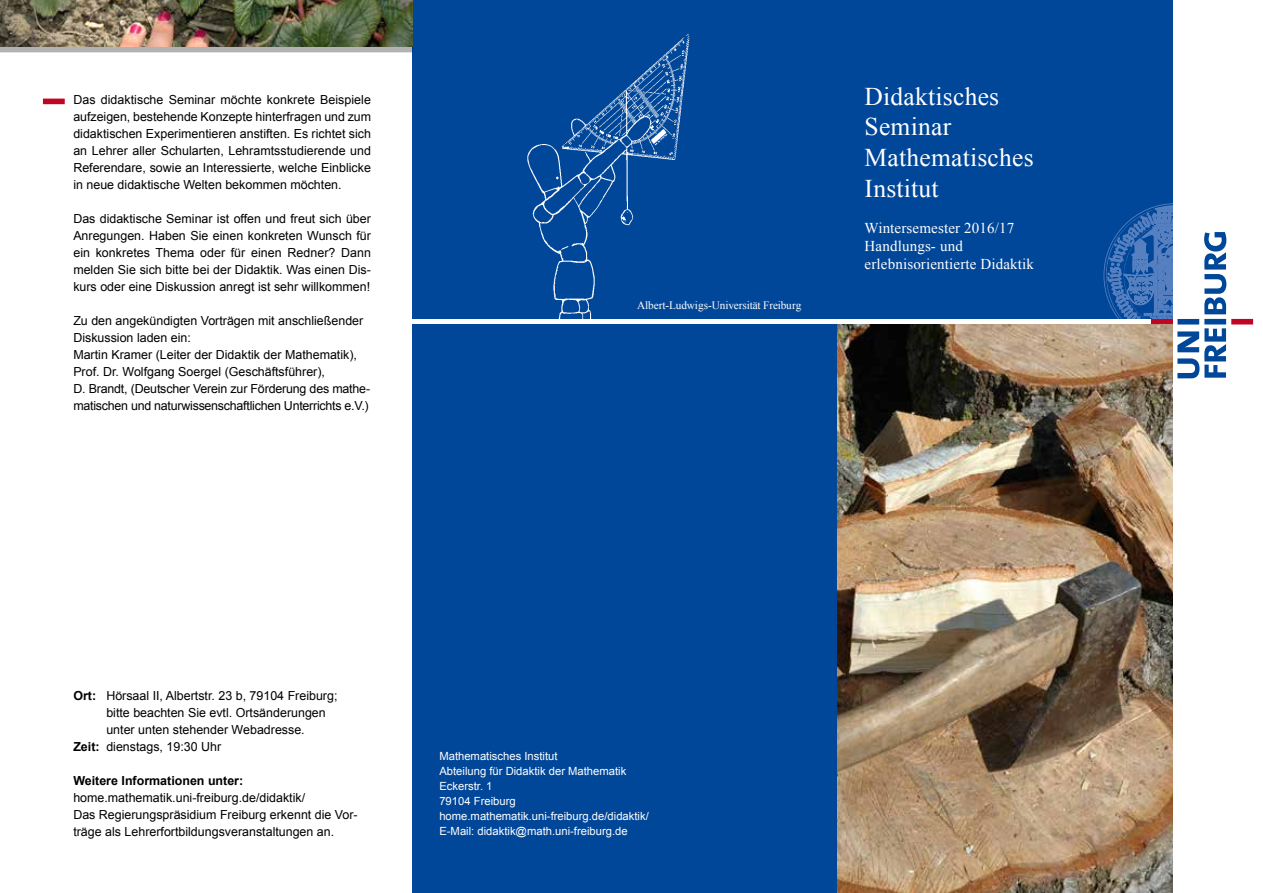
<style>
.page{position:relative;width:1263px;height:893px;background:#fff}
.page>*{position:absolute;margin:0;border:0;box-sizing:border-box;transform-origin:0 0}
.t1{font:25.5px/30.6px "Times New Roman";letter-spacing:.01em;color:#fff}
.t2{font:15px/18px "Times New Roman";letter-spacing:.01em;color:#fff}
.t3{font:12.45px/17px "Arial";color:#000;text-align:justify}
.t4{font:700 12.45px "Arial";color:#000}
.t5{font:11.25px/15px "Arial";color:#fff}
.t6{font:11.25px "Times New Roman";letter-spacing:-.01em;color:#fff}
.s1{font-weight:700}
</style>
<div class="page">
<div style="left:412px;top:0;width:430px;height:319px;background:#004799"></div>
<div style="left:412px;top:324px;width:426px;height:569px;background:#004799"></div>
<div style="left:809px;top:0;width:363px;height:319px;background:#004799"></div>
<svg style="left:1103px;top:203px;width:123px;height:175px"></svg>
<div style="left:1231px;top:319px;width:22px;height:5px;background:#c10524"></div>
<div style="left:1150px;top:319px;width:22px;height:5px;background:#c10524"></div>
<div style="left:43px;top:99px;width:22px;height:5px;background:#c10524"></div>
<div style="left:0;top:47px;width:412px;height:5px;background:#b1b2b3"></div>
<img style="left:838px;top:324px;width:334px;height:569px">
<img style="left:0;top:0;width:412px;height:47px">
<img style="left:527px;top:33px;width:163px;height:286px">
<p class="t3" style="left:73px;top:91px;width:299px">Das didaktische Seminar möchte konkrete Beispiele aufzeigen, bestehende Konzepte hinterfragen und zum didaktischen Experimentieren anstiften. Es richtet sich an Lehrer aller Schularten, Lehramtsstudierende und Referendare, sowie an Interessierte, welche Einblicke in neue didaktische Welten bekommen möchten.</p>
<p class="t3" style="left:73px;top:211px;width:299px">Das didaktische Seminar ist offen und freut sich über Anregungen. Haben Sie einen konkreten Wunsch für ein konkretes Thema oder für einen Redner? Dann melden Sie sich bitte bei der Didaktik. Was einen Dis&shy;kurs oder eine Diskussion anregt ist sehr willkommen!</p>
<p class="t3" style="left:73px;top:313px;width:298px;text-align:left">Zu den angekündigten Vorträgen mit anschließender Diskussion laden ein:<br>Martin Kramer (Leiter der Didaktik der Mathematik), Prof. Dr. Wolfgang Soergel (Geschäftsführer),<br>D. Brandt, (Deutscher Verein zur Förderung des mathe&shy;matischen und naturwissenschaftlichen Unterrichts e.V.)</p>
<p class="t6" style="left:637px;top:298px;width:166px">Albert-Ludwigs-Universität Freiburg</p>
<h1 class="t1" style="left:865px;top:81px;width:171px">Didaktisches<br>Seminar<br>Mathematisches<br>Institut</h1>
<p class="t2" style="left:865px;top:218px;width:171px">Wintersemester 2016/17<br>Handlungs- und erlebnisorientierte Didaktik</p>
<p class="t3" style="left:73px;top:687px;width:266px"><span class="s1">Ort:</span> Hörsaal II, Albertstr. 23 b, 79104 Freiburg;</p>
<p class="t3" style="left:106px;top:704px;width:221px">bitte beachten Sie evtl. Ortsänderungen</p>
<p class="t3" style="left:106px;top:721px;width:200px">unter unten stehender Webadresse.</p>
<p class="t3" style="left:73px;top:738px;width:149px"><span class="s1">Zeit:</span> dienstags, 19:30 Uhr</p>
<p class="t4" style="left:73px;top:772px;width:171px">Weitere Informationen unter:</p>
<p class="t3" style="left:73px;top:789px;width:286px;text-align:left">home.mathematik.uni-freiburg.de/didaktik/<br>Das Regierungspräsidium Freiburg erkennt die Vor&shy;träge als Lehrerfortbildungsveranstaltungen an.</p>
<p class="t5" style="left:439px;top:748px;width:211px">Mathematisches Institut<br>Abteilung für Didaktik der Mathematik<br>Eckerstr. 1<br>79104 Freiburg home.mathematik.uni-freiburg.de/didaktik/<br>E-Mail: didaktik@math.uni-freiburg.de</p>
</div>
